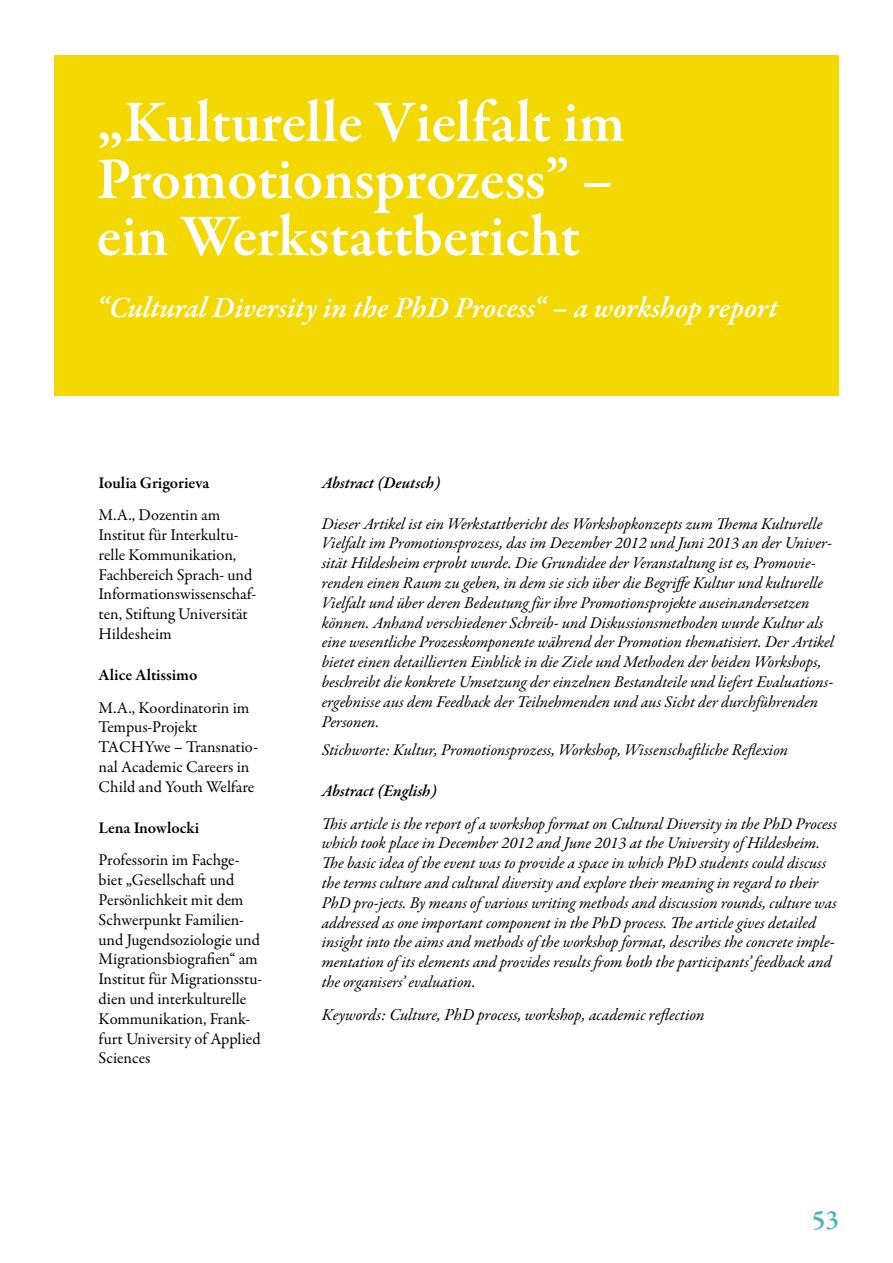
<style>
.page{position:relative;width:893px;height:1263px;background:#fff}
.page>*{position:absolute;margin:0;border:0;box-sizing:border-box;transform-origin:0 0}
.t1{font:600 60px/57px "Garamond Premr Pro";letter-spacing:-.005em;color:#fff}
.t2{font:italic 600 30px "Garamond Premr Pro";letter-spacing:-.005em;color:#fff}
.t3{font:600 27px "Garamond Premr Pro";color:#4eb4bb}
.t4{font:italic 16.8px "Garamond Premr Pro";letter-spacing:-.005em;color:#000}
.t5{font:italic 16.5px/19.8px "Garamond Premr Pro";letter-spacing:-.005em;color:#000}
.t6{font:16.5px/19.8px "Garamond Premr Pro";letter-spacing:-.005em;color:#000}
.t7{font:600 16.5px "Garamond Premr Pro";color:#000}
.t8{font:italic 600 16.5px "Garamond Premr Pro";letter-spacing:-.005em;color:#000}
</style>
<div class="page">
<div style="left:54px;top:55px;width:785px;height:340px;background:#f3d901"></div>
<h1 class="t1" style="left:97px;top:95px;width:530px">„Kulturelle Vielfalt im<br>Promotionsprozess” – ein Werkstattbericht</h1>
<h2 class="t2" style="left:97px;top:289px;width:683px">“Cultural Diversity in the PhD Process“ – a workshop report</h2>
<p class="t7" style="left:99px;top:472px;width:112px">Ioulia Grigorieva</p>
<p class="t6" style="left:99px;top:505px;width:159px">M.A., Dozentin am<br>Institut für Interkultu&shy;relle Kommunikation,<br>Fachbereich Sprach- und<br>Informationswissenschaf&shy;ten, Stiftung Universität<br>Hildesheim</p>
<p class="t7" style="left:99px;top:665px;width:100px">Alice Altissimo</p>
<p class="t6" style="left:99px;top:698px;width:161px">M.A., Koordinatorin im<br>Tempus-Projekt<br>TACHYwe – Transnatio&shy;nal Academic Careers in<br>Child and Youth Welfare</p>
<p class="t7" style="left:99px;top:818px;width:102px">Lena Inowlocki</p>
<p class="t6" style="left:99px;top:851px;width:165px">Professorin im Fachge&shy;biet „Gesellschaft und<br>Persönlichkeit mit dem<br>Schwerpunkt Familien&shy;und Jugendsoziologie und<br>Migrationsbiografien“ am<br>Institut für Migrationsstu&shy;dien und interkulturelle<br>Kommunikation, Frank&shy;furt University of Applied<br>Sciences</p>
<p class="t8" style="left:322px;top:472px;width:120px">Abstract (Deutsch)</p>
<p class="t5" style="left:322px;top:514px;width:514px">Dieser Artikel ist ein Werkstattbericht des Workshopkonzepts zum Thema Kulturelle Vielfalt im Promotionsprozess, das im Dezember 2012 und Juni 2013 an der Univer&shy;sität Hildesheim erprobt wurde. Die Grundidee der Veranstaltung ist es, Promovie&shy;renden einen Raum zu geben, in dem sie sich über die Begriffe Kultur und kulturelle Vielfalt und über deren Bedeutung für ihre Promotionsprojekte auseinandersetzen können. Anhand verschiedener Schreib- und Diskussionsmethoden wurde Kultur als eine wesentliche Prozesskomponente während der Promotion thematisiert. Der Artikel bietet einen detaillierten Einblick in die Ziele und Methoden der beiden Workshops, beschreibt die konkrete Umsetzung der einzelnen Bestandteile und liefert Evaluations&shy;ergebnisse aus dem Feedback der Teilnehmenden und aus Sicht der durchführenden Personen.</p>
<p class="t5" style="left:322px;top:741px;width:468px">Stichworte: Kultur, Promotionsprozess, Workshop, Wissenschaftliche Reflexion</p>
<p class="t8" style="left:322px;top:781px;width:117px">Abstract (English)</p>
<p class="t5" style="left:322px;top:814px;width:517px">This article is the report of a workshop format on Cultural Diversity in the PhD Process which took place in December 2012 and June 2013 at the University of Hildesheim.<br>The basic idea of the event was to provide a space in which PhD students could discuss the terms culture and cultural diversity and explore their meaning in regard to their PhD pro-jects. By means of various writing methods and discussion rounds, culture was addressed as one important component in the PhD process. The article gives detailed insight into the aims and methods of the workshop format, describes the concrete imple&shy;mentation of its elements and provides results from both the participants’ feedback and the organisers’ evaluation.</p>
<p class="t4" style="left:322px;top:1004px;width:385px">Keywords: Culture, PhD process, workshop, academic reflection</p>
<h3 class="t3" style="left:812px;top:1203px;width:28px">53</h3>
</div>
